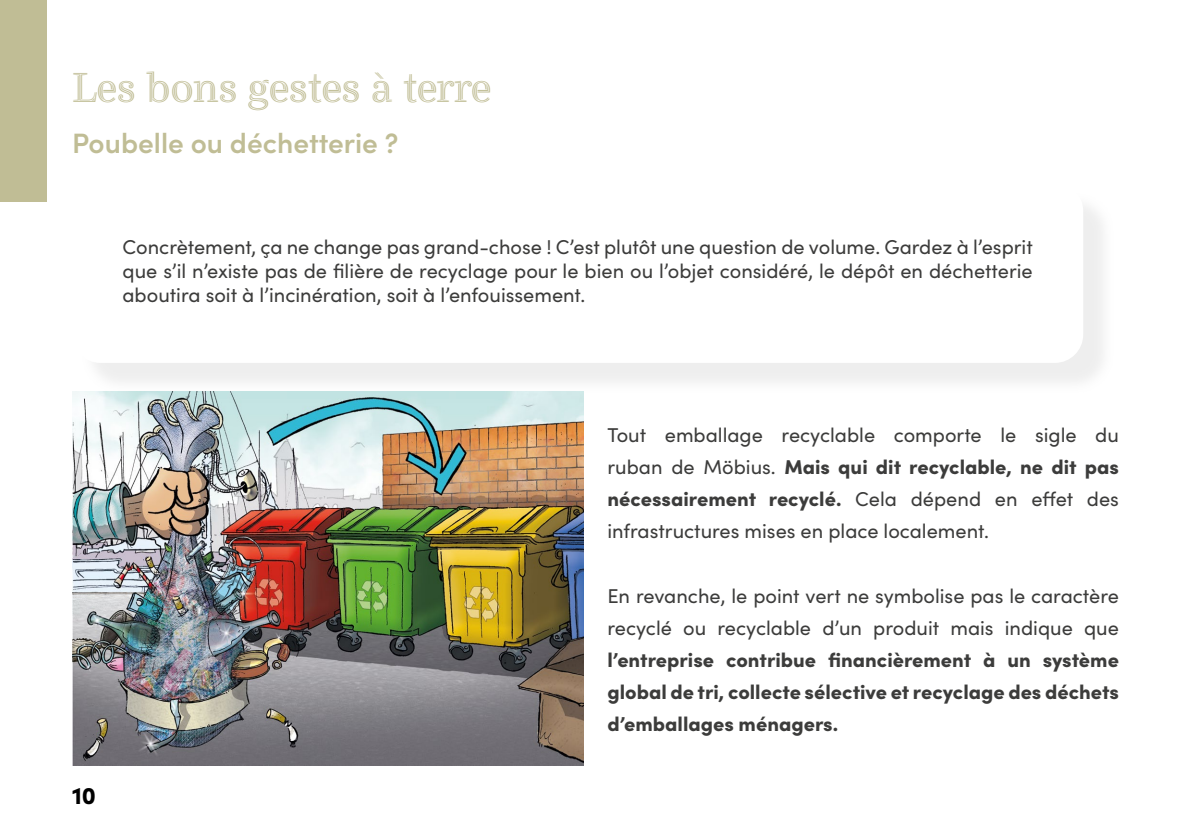
<style>
.page{position:relative;width:1191px;height:840px;background:#fff}
.page>*{position:absolute;margin:0;border:0;box-sizing:border-box;transform-origin:0 0}
.t1{font:42px "Ryman";color:#c0bd95}
.t2{font:600 28px "Sofia Pro";color:#c0bd95}
.t3{font:900 24px "Sofia Pro";color:#000}
.t4{font:20px/32px "Sofia Pro";color:#3c3c3b;text-align:justify}
.t5{font:900 20px/32px "Sofia Pro";color:#3c3c3b;text-align:justify}
.s1{font-weight:900}
</style>
<div class="page">
<div style="left:81px;top:192px;width:1033px;height:201px;background:#f1f1f1"></div>
<div style="left:72px;top:182px;width:1011px;height:181px;background:#fff;border-radius:28px"></div>
<img style="left:72px;top:391px;width:511px;height:374px">
<div style="left:0;top:0;width:47px;height:201px;background:#c0bd95"></div>
<h1 class="t1" style="left:72px;top:64px;width:420px">Les bons gestes à terre</h1>
<h2 class="t2" style="left:72px;top:122px;width:328px">Poubelle ou déchetterie ?</h2>
<p class="t4" style="left:122px;top:234px;width:911px;line-height:24px">Concrètement, ça ne change pas grand-chose ! C’est plutôt une question de volume. Gardez à l’esprit que s’il n’existe pas de filière de recyclage pour le bien ou l’objet considéré, le dépôt en déchetterie aboutira soit à l’incinération, soit à l’enfouissement.</p>
<p class="t4" style="left:607px;top:418px;width:513px">Tout emballage recyclable comporte le sigle du ruban de Möbius. <span class="s1">Mais qui dit recyclable, ne dit pas nécessairement recyclé.</span> Cela dépend en effet des infrastructures mises en place localement.</p>
<p class="t3" style="left:72px;top:776px;width:25px">10</p>
<p class="t4" style="left:607px;top:578px;width:513px">En revanche, le point vert ne symbolise pas le caractère recyclé ou recyclable d’un produit mais indique que</p>
<p class="t5" style="left:607px;top:641px;width:513px">l’entreprise contribue financièrement à un système global de tri, collecte sélective et recyclage des déchets d’emballages ménagers.</p>
</div>
